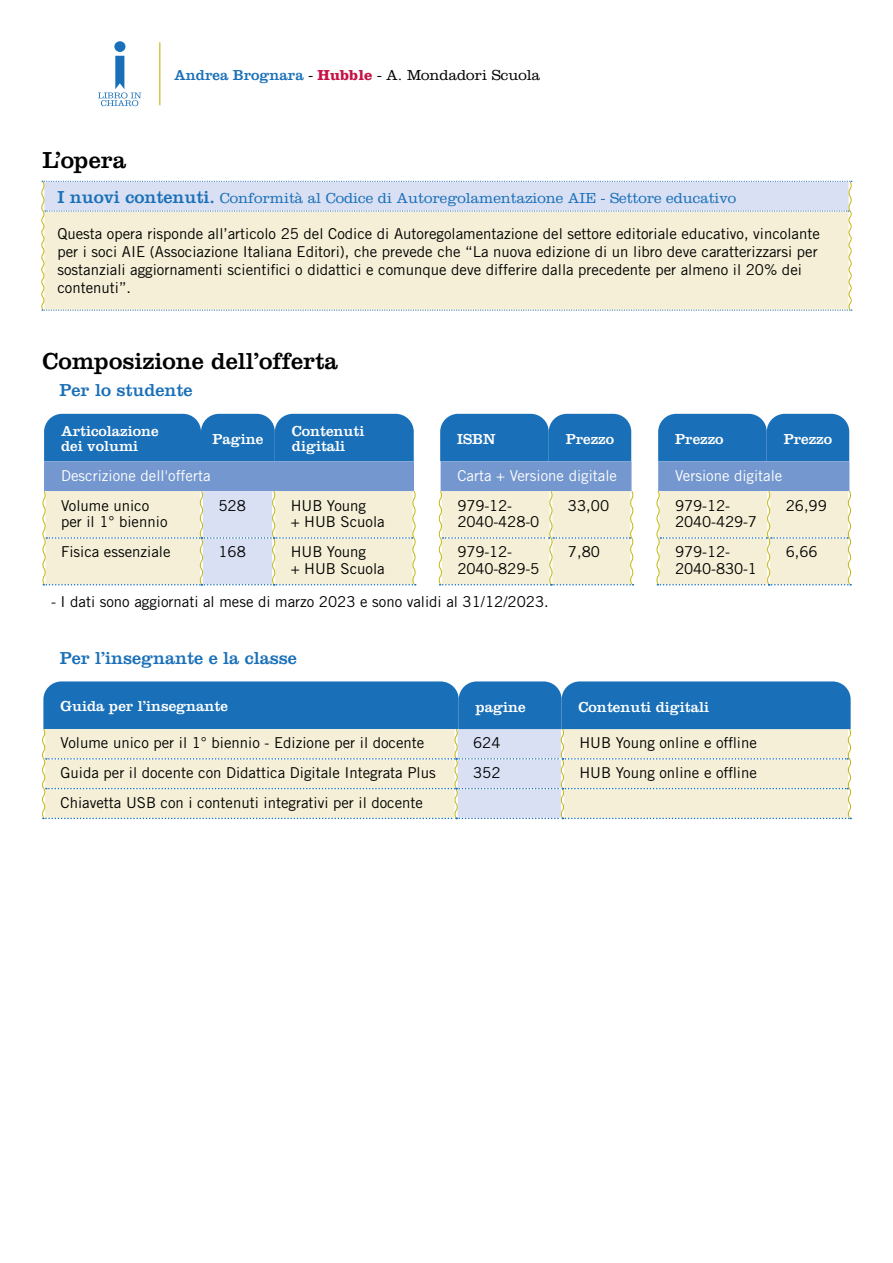
<style>
.page{position:relative;width:893px;height:1263px;background:#fff}
.page>*{position:absolute;margin:0;border:0;box-sizing:border-box;transform-origin:0 0}
.t1{font:24px "Clarendon";color:#000}
.t2{font:18px "Clarendon";color:#1a70b8}
.t3{font:15px/16.5px "Trade Gothic LT Std";color:#000}
.t4{font:15px/15px "Clarendon";color:#fff}
.t5{font:300 15px "Clarendon";color:#1a70b8}
.t6{font:15px "Trade Gothic LT Std";color:#fff}
.t7{font:300 15px "Clarendon";color:#000}
.s1{font-weight:400;color:#1a70b8}
.s2{font-weight:700;color:#c51244}
.s3{font-weight:400;font-size:18px}
</style>
<div class="page">
<hr style="left:159px;top:42px;width:1px;height:63px;background:#c5b612">
<div style="left:114px;top:41px;width:11px;height:11px;background:#1a70b8;border-radius:50%"></div>
<svg style="left:98px;top:56px;width:43px;height:50px"></svg>
<svg style="left:41px;top:181px;width:812px;height:130px;background:#eceadc"></svg>
<svg style="left:42px;top:414px;width:810px;height:171px;background:#a7c0d0"></svg>
<svg style="left:42px;top:681px;width:810px;height:138px;background:#a7c2ce"></svg>
<p class="t7" style="left:174px;top:66px;width:367px"><span class="s1">Andrea Brognara</span> - <span class="s2">Hubble</span> - A. Mondadori Scuola</p>
<h1 class="t1" style="left:43px;top:146px;width:85px">L’opera</h1>
<p class="t5" style="left:57px;top:190px;width:680px"><span class="s3">I nuovi contenuti.</span> Conformità al Codice di Autoregolamentazione AIE - Settore educativo</p>
<p class="t3" style="left:57px;top:224px;width:764px;line-height:18px">Questa opera risponde all’articolo 25 del Codice di Autoregolamentazione del settore editoriale educativo, vincolante per i soci AIE (Associazione Italiana Editori), che prevede che “La nuova edizione di un libro deve caratterizzarsi per sostanziali aggiornamenti scientifici o didattici e comunque deve differire dalla precedente per almeno il 20% dei contenuti”.</p>
<h1 class="t1" style="left:43px;top:347px;width:297px">Composizione dell’offerta</h1>
<p class="t2" style="left:60px;top:379px;width:135px">Per lo studente</p>
<p class="t4" style="left:61px;top:423px;width:99px">Articolazione dei volumi</p>
<p class="t4" style="left:292px;top:423px;width:74px">Contenuti digitali</p>
<p class="t4" style="left:212px;top:431px;width:52px">Pagine</p>
<p class="t4" style="left:457px;top:431px;width:40px">ISBN</p>
<p class="t4" style="left:566px;top:431px;width:50px">Prezzo</p>
<p class="t4" style="left:675px;top:431px;width:50px">Prezzo</p>
<p class="t4" style="left:784px;top:431px;width:50px">Prezzo</p>
<p class="t6" style="left:61px;top:466px;width:151px">Descrizione dell'offerta</p>
<p class="t6" style="left:457px;top:466px;width:161px">Carta + Versione digitale</p>
<p class="t6" style="left:675px;top:466px;width:109px">Versione digitale</p>
<p class="t3" style="left:61px;top:497px;width:108px">Volume unico per il 1° biennio</p>
<p class="t3" style="left:218px;top:497px;width:29px">528</p>
<p class="t3" style="left:291px;top:497px;width:95px">HUB Young<br>+ HUB Scuola</p>
<p class="t3" style="left:457px;top:497px;width:83px">979-12-<br>2040-428-0</p>
<p class="t3" style="left:568px;top:497px;width:43px">33,00</p>
<p class="t3" style="left:675px;top:497px;width:83px">979-12-<br>2040-429-7</p>
<p class="t3" style="left:786px;top:497px;width:43px">26,99</p>
<p class="t3" style="left:61px;top:543px;width:111px">Fisica essenziale</p>
<p class="t3" style="left:218px;top:543px;width:29px">168</p>
<p class="t3" style="left:291px;top:543px;width:95px">HUB Young<br>+ HUB Scuola</p>
<p class="t3" style="left:457px;top:543px;width:83px">979-12-<br>2040-829-5</p>
<p class="t3" style="left:568px;top:543px;width:34px">7,80</p>
<p class="t3" style="left:675px;top:543px;width:83px">979-12-<br>2040-830-1</p>
<p class="t3" style="left:786px;top:543px;width:34px">6,66</p>
<p class="t3" style="left:51px;top:593px;width:499px">- I dati sono aggiornati al mese di marzo 2023 e sono validi al 31/12/2023.</p>
<p class="t2" style="left:60px;top:647px;width:238px">Per l’insegnante e la classe</p>
<p class="t4" style="left:60px;top:698px;width:169px">Guida per l’insegnante</p>
<p class="t3" style="left:61px;top:735px;width:365px">Volume unico per il 1° biennio - Edizione per il docente</p>
<p class="t3" style="left:473px;top:735px;width:29px">624</p>
<p class="t3" style="left:579px;top:735px;width:179px">HUB Young online e offline</p>
<p class="t3" style="left:61px;top:764px;width:376px">Guida per il docente con Didattica Digitale Integrata Plus</p>
<p class="t3" style="left:473px;top:764px;width:29px">352</p>
<p class="t3" style="left:579px;top:764px;width:179px">HUB Young online e offline</p>
<p class="t3" style="left:61px;top:794px;width:364px">Chiavetta USB con i contenuti integrativi per il docente</p>
<p class="t4" style="left:476px;top:699px;width:52px">pagine</p>
<p class="t4" style="left:579px;top:699px;width:132px">Contenuti digitali</p>
</div>
